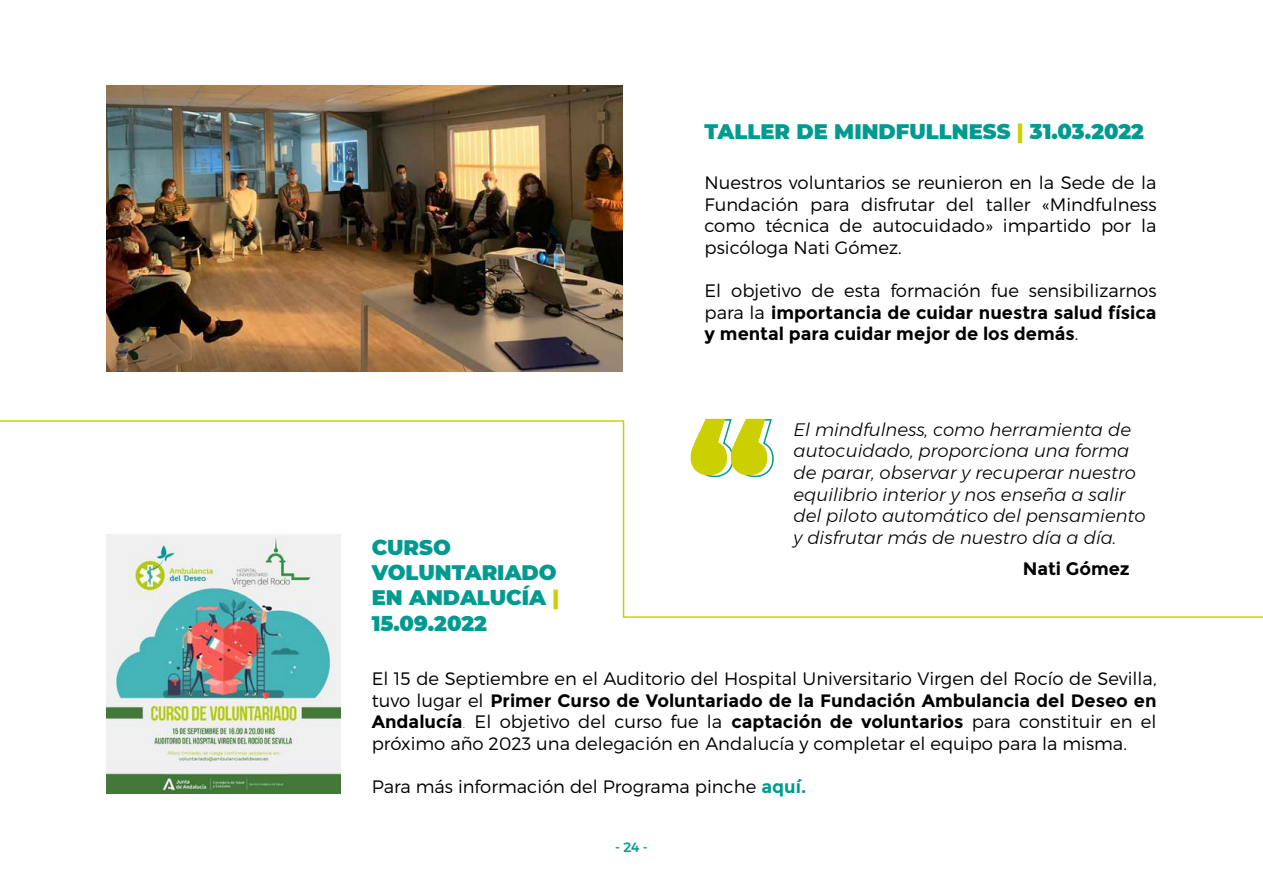
<style>
.page{position:relative;width:1263px;height:893px;background:#fff}
.page>*{position:absolute;margin:0;border:0;box-sizing:border-box;transform-origin:0 0}
.t1{font:900 138.6px "Montserrat";color:#ccd000}
.t2{font:900 21px/25.2px "Montserrat";color:#009a91}
.t3{font:300 18px/21.6px "Montserrat";color:#000;text-align:justify}
.t4{font:italic 300 18px/21.6px "Montserrat";color:#000}
.t5{font:700 18px/21.6px "Montserrat";color:#000;text-align:justify}
.t6{font:500 13.5px "Montserrat";color:#009a91}
.s1{color:#ccd000}
.s2{font-weight:300}
.s3{font-weight:700}
.s4{font-weight:100}
.s5{font-weight:700;color:#009a91}
</style>
<div class="page">
<img style="left:106px;top:85px;width:516px;height:286px">
<img style="left:106px;top:618px;width:234px;height:175px">
<svg style="left:0;top:420px;width:1263px;height:198px"></svg>
<p class="t2" style="left:705px;top:118px;width:441px">TALLER DE MINDFULLNESS <span class="s1">|</span> 31.03.2022</p>
<p class="t2" style="left:372px;top:534px;width:189px">CURSO<br>VOLUNTARIADO<br>EN ANDALUCÍA <span class="s1">|<br></span>15.09.2022</p>
<p class="t3" style="left:705px;top:172px;width:453px">Nuestros voluntarios se reunieron en la Sede de la Fundación para disfrutar del taller «Mindfulness como técnica de autocuidado» impartido por la psicóloga Nati Gómez.</p>
<p class="t5" style="left:705px;top:280px;width:453px"><span class="s2">El objetivo de esta formación fue sensibilizarnos para la</span> importancia de cuidar nuestra salud física y mental para cuidar mejor de los demás<span class="s2">.</span></p>
<h1 class="t1" style="left:688px;top:368px;width:84px">“</h1>
<p class="t4" style="left:793px;top:418px;width:354px">El mindfulness, como herramienta de autocuidado, proporciona una forma de parar, observar y recuperar nuestro equilibrio interior y nos enseña a salir del piloto automático del pensamiento y disfrutar más de nuestro día a día.</p>
<p class="t5" style="left:1023px;top:558px;width:109px">Nati Gómez</p>
<p class="t3" style="left:372px;top:667px;width:786px">El 15 de Septiembre en el Auditorio del Hospital Universitario Virgen del Rocío de Sevilla, tuvo lugar el <span class="s3">Primer Curso de Voluntariado de la Fundación Ambulancia del Deseo en Andalucía</span><span class="s4">.</span> El objetivo del curso fue la <span class="s3">captación de voluntarios</span> para constituir en el próximo año 2023 una delegación en Andalucía y completar el equipo para la misma.</p>
<p class="t3" style="left:372px;top:775px;width:436px">Para más información del Programa pinche <span class="s5">aquí.</span></p>
<p class="t6" style="left:615px;top:837px;width:34px">- 24 -</p>
</div>
